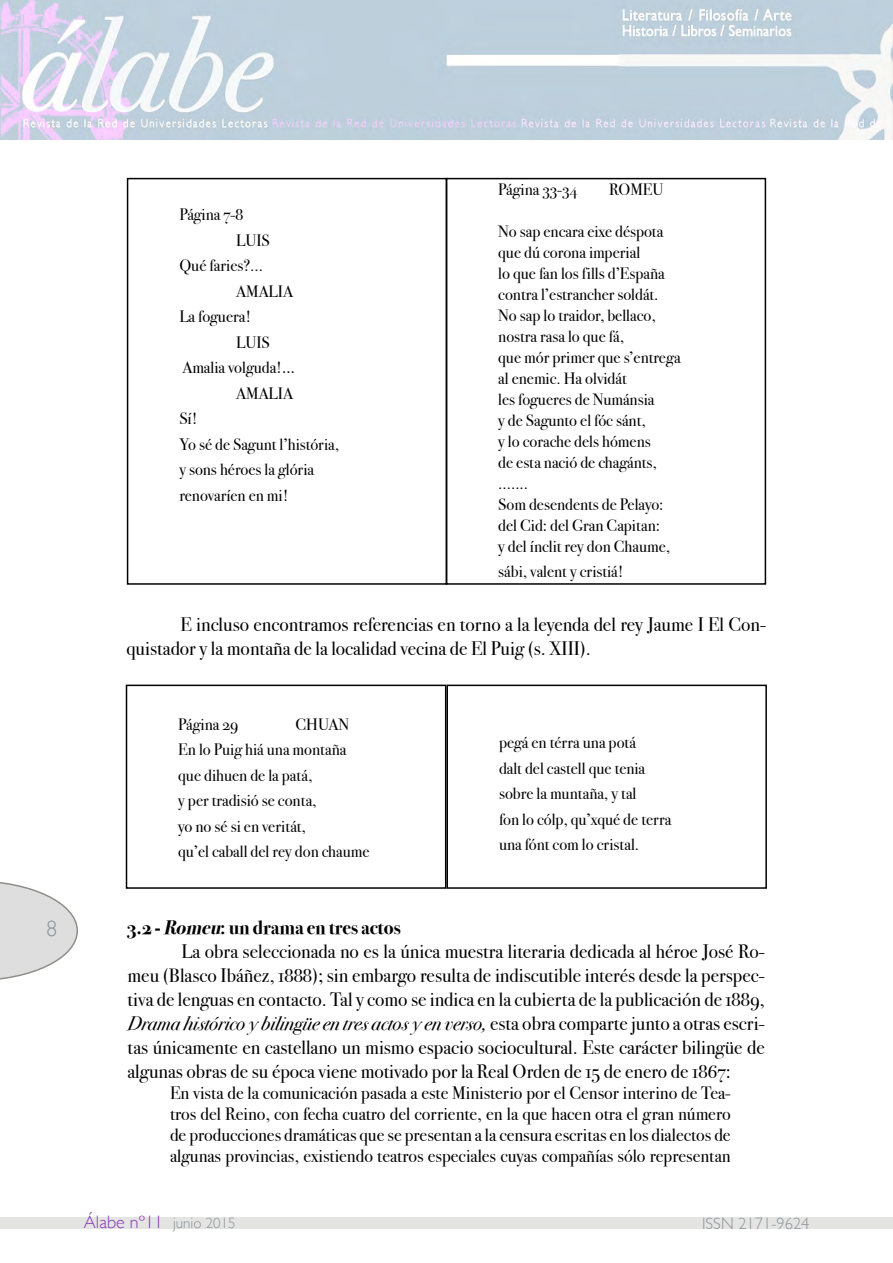
<style>
.page{position:relative;width:893px;height:1263px;background:#fff}
.page>*{position:absolute;margin:0;border:0;box-sizing:border-box;transform-origin:0 0}
.t1{font:300 22.5px "Gill Sans";color:#8a949d}
.t2{font:19.5px/24px "Bodoni Svty Two OSITCTT Book";color:#000}
.t3{font:19.5px "Bodoni Svty Two OSITCTT Bold";color:#000}
.t4{font:18px/21px "Bodoni Svty Two OSITCTT Book";color:#000;text-align:justify}
.t5{font:300 18px "Gill Sans";color:#893ab6}
.t6{font:16.5px "Bodoni Svty Two OSITCTT Book";color:#000}
.t7{font:300 16.5px "Gill Sans";color:#8c959c}
.s1{font-style:italic}
.s2{font-family:"Bodoni Svty Two OSITCTT Book It"}
.s3{font-size:15px;color:#8c959c}
</style>
<div class="page">
<svg style="left:0;top:882px;width:78px;height:98px"></svg>
<div style="left:0;top:1218px;width:893px;height:11px;background:#e4e4e3"></div>
<img style="left:0;top:0;width:893px;height:139px">
<div style="left:127px;top:178px;width:320px;height:407px;border:2px solid #000"></div>
<div style="left:446px;top:178px;width:320px;height:407px;border:2px solid #000"></div>
<div style="left:126px;top:685px;width:320px;height:204px;border:2px solid #000"></div>
<div style="left:446px;top:685px;width:321px;height:204px;border:2px solid #000"></div>
<h1 class="t1" style="left:46px;top:911px;width:13px">8</h1>
<p class="t6" style="left:498px;top:179px;width:81px">Página 33-34</p>
<p class="t6" style="left:609px;top:179px;width:56px">ROMEU</p>
<p class="t6" style="left:498px;top:221px;width:167px">No sap encara eixe déspota</p>
<p class="t6" style="left:498px;top:242px;width:143px">que dú corona imperial</p>
<p class="t6" style="left:498px;top:263px;width:168px">lo que fan los fills d’España</p>
<p class="t6" style="left:498px;top:284px;width:162px">contra l’estrancher soldát.</p>
<p class="t6" style="left:498px;top:305px;width:159px">No sap lo traidor, bellaco,</p>
<p class="t6" style="left:498px;top:326px;width:127px">nostra rasa lo que fá,</p>
<p class="t6" style="left:498px;top:347px;width:184px">que mór primer que s’entrega</p>
<p class="t6" style="left:498px;top:368px;width:130px">al enemic. Ha olvidát</p>
<p class="t6" style="left:498px;top:389px;width:158px">les fogueres de Numánsia</p>
<p class="t6" style="left:498px;top:410px;width:149px">y de Sagunto el fóc sánt,</p>
<p class="t6" style="left:498px;top:431px;width:154px">y lo corache dels hómens</p>
<p class="t6" style="left:498px;top:452px;width:160px">de esta nació de chagánts,</p>
<p class="t6" style="left:498px;top:473px;width:31px">.......</p>
<p class="t6" style="left:498px;top:494px;width:167px">Som desendents de Pelayo:</p>
<p class="t6" style="left:498px;top:515px;width:163px">del Cid: del Gran Capitan:</p>
<p class="t6" style="left:498px;top:536px;width:173px">y del ínclit rey don Chaume,</p>
<p class="t6" style="left:498px;top:562px;width:127px">sábi, valent y cristiá!</p>
<p class="t2" style="left:126px;top:612px;width:641px;text-indent:54px">E incluso encontramos referencias en torno a la leyenda del rey Jaume I El Con&shy;quistador y la montaña de la localidad vecina de El Puig (s. XIII).</p>
<p class="t6" style="left:179px;top:205px;width:65px">Página 7-8</p>
<p class="t6" style="left:236px;top:230px;width:35px">LUIS</p>
<p class="t6" style="left:179px;top:256px;width:85px">Qué faries?...</p>
<p class="t6" style="left:236px;top:281px;width:58px">AMALIA</p>
<p class="t6" style="left:179px;top:307px;width:73px">La foguera!</p>
<p class="t6" style="left:236px;top:332px;width:35px">LUIS</p>
<p class="t6" style="left:182px;top:358px;width:114px">Amalia volguda!…</p>
<p class="t6" style="left:236px;top:383px;width:58px">AMALIA</p>
<p class="t6" style="left:179px;top:409px;width:20px">Sí!</p>
<p class="t6" style="left:179px;top:434px;width:161px">Yo sé de Sagunt l’história,</p>
<p class="t6" style="left:179px;top:460px;width:136px">y sons héroes la glória</p>
<p class="t6" style="left:179px;top:485px;width:111px">renovaríen en mi!</p>
<p class="t6" style="left:178px;top:714px;width:61px">Página 29</p>
<p class="t6" style="left:295px;top:714px;width:55px">CHUAN</p>
<p class="t6" style="left:178px;top:740px;width:170px">En lo Puig hiá una montaña</p>
<p class="t6" style="left:178px;top:765px;width:136px">que dihuen de la patá,</p>
<p class="t6" style="left:178px;top:791px;width:140px">y per tradisió se conta,</p>
<p class="t6" style="left:178px;top:816px;width:129px">yo no sé si en veritát,</p>
<p class="t6" style="left:178px;top:842px;width:193px">qu’el caball del rey don chaume</p>
<p class="t6" style="left:499px;top:733px;width:138px">pegá en térra una potá</p>
<p class="t6" style="left:499px;top:758px;width:148px">dalt del castell que tenia</p>
<p class="t6" style="left:499px;top:784px;width:139px">sobre la muntaña, y tal</p>
<p class="t6" style="left:499px;top:809px;width:174px">fon lo cólp, qu’xqué de terra</p>
<p class="t6" style="left:499px;top:835px;width:142px">una fónt com lo cristal.</p>
<p class="t3" style="left:128px;top:916px;width:275px">3.2 - <span class="s1">Romeu</span>: un drama en tres actos</p>
<p class="t2" style="left:128px;top:940px;width:639px;text-align:justify;text-indent:54px">La obra seleccionada no es la única muestra literaria dedicada al héroe José Ro&shy;meu (Blasco Ibáñez, 1888); sin embargo resulta de indiscutible interés desde la perspec&shy;tiva de lenguas en contacto. Tal y como se indica en la cubierta de la publicación de 1889, <span class="s2">Drama histórico y bilingüe en tres actos y en verso,</span> esta obra comparte junto a otras escri&shy;tas únicamente en castellano un mismo espacio sociocultural. Este carácter bilingüe de algunas obras de su época viene motivado por la Real Orden de 15 de enero de 1867:</p>
<p class="t4" style="left:170px;top:1083px;width:562px">En vista de la comunicación pasada a este Ministerio por el Censor interino de Tea&shy;tros del Reino, con fecha cuatro del corriente, en la que hacen otra el gran número de producciones dramáticas que se presentan a la censura escritas en los dialectos de algunas provincias, existiendo teatros especiales cuyas compañías sólo representan</p>
<p class="t5" style="left:84px;top:1208px;width:153px">Álabe nº11 <span class="s3">junio 2015</span></p>
<p class="t7" style="left:702px;top:1211px;width:109px">ISSN 2171-9624</p>
</div>
